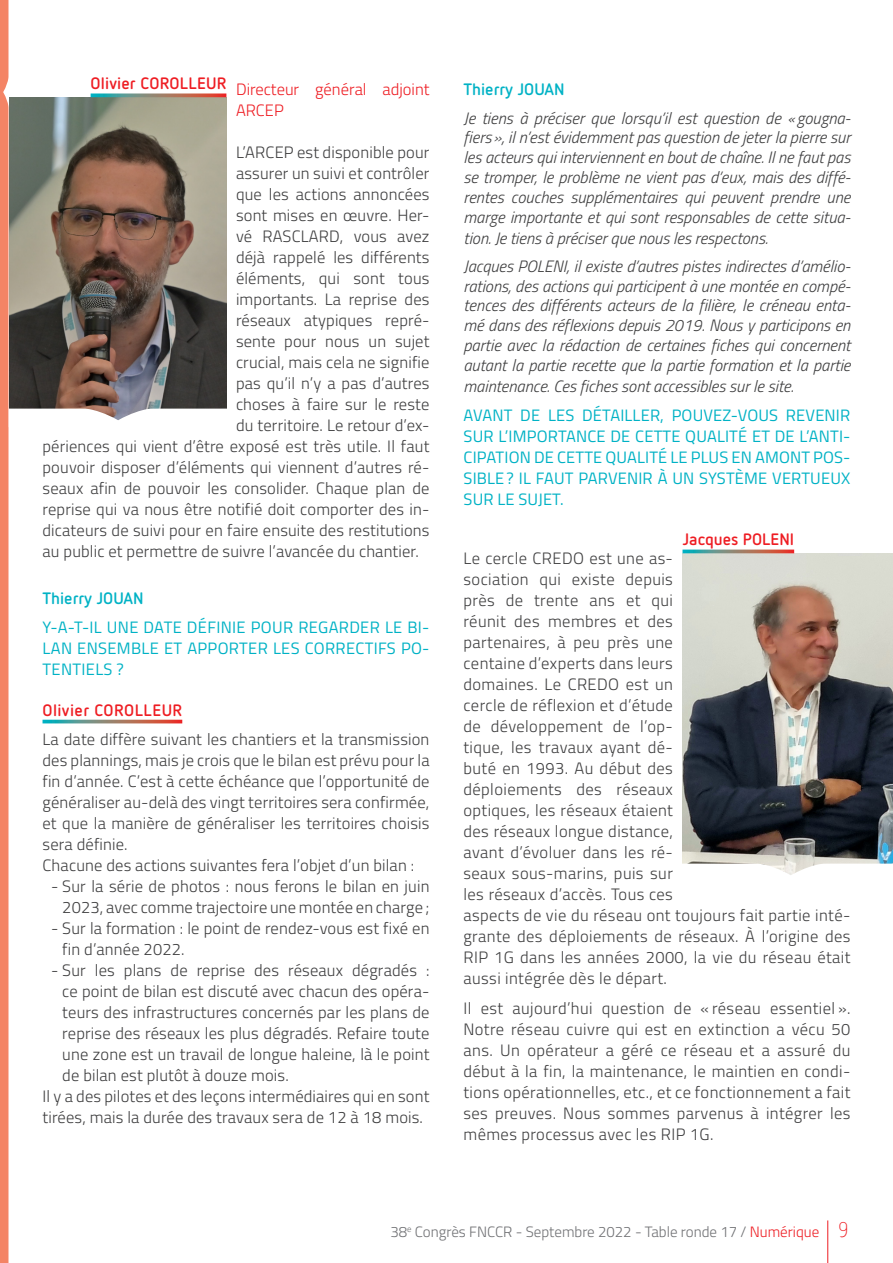
<style>
.page{position:relative;width:893px;height:1263px;background:#fff}
.page>*{position:absolute;margin:0;border:0;box-sizing:border-box;transform-origin:0 0}
.t1{font:300 16.5px/21px "Titillium Web";letter-spacing:.01em;color:#3e3e3f;text-align:justify}
.t2{font:italic 300 16.5px/20px "Titillium Web";color:#3e3e3f;text-align:justify}
.t3{font:16.5px/21px "Titillium Web";letter-spacing:.01em;color:#00b2c5;text-align:justify}
.t4{font:700 16.5px "Netto OT";letter-spacing:.01em;color:#ee1d23}
.t5{font:300 16.5px/21px "Titillium Web";color:#ee1d23}
.t6{font:700 16.5px "Netto OT";color:#00b2c5}
.t7{font:300 15px "Titillium Web";color:#6f7073}
.s1{color:#ee1d23}
.s2{font-family:"Netto OT";font-size:21px;color:#ee1d23}
</style>
<div class="page">
<hr style="left:827px;top:1220px;width:1px;height:43px;background:#ee1d23">
<svg style="left:0;top:0;width:227px;height:1263px"></svg>
<svg style="left:91px;top:93px;width:135px;height:4px"></svg>
<img style="left:682px;top:553px;width:211px;height:311px">
<svg style="left:761px;top:864px;width:58px;height:11px"></svg>
<p class="t4" style="left:91px;top:73px;width:137px">Olivier COROLLEUR</p>
<p class="t5" style="left:236px;top:78px;width:195px">Directeur général adjoint<br>ARCEP</p>
<p class="t1" style="left:236px;top:141px;width:195px">L’ARCEP est disponible pour</p>
<p class="t1" style="left:236px;top:162px;width:195px">assurer un suivi et contrôler</p>
<p class="t1" style="left:236px;top:183px;width:195px">que les actions annoncées</p>
<p class="t1" style="left:236px;top:204px;width:195px">sont mises en œuvre. Her-</p>
<p class="t1" style="left:236px;top:225px;width:195px">vé RASCLARD, vous avez</p>
<p class="t1" style="left:236px;top:246px;width:195px">déjà rappelé les différents</p>
<p class="t1" style="left:236px;top:267px;width:195px">éléments, qui sont tous</p>
<p class="t1" style="left:236px;top:288px;width:195px">importants. La reprise des</p>
<p class="t1" style="left:236px;top:309px;width:195px">réseaux atypiques repré-</p>
<p class="t1" style="left:236px;top:330px;width:195px">sente pour nous un sujet</p>
<p class="t1" style="left:236px;top:351px;width:195px">crucial, mais cela ne signifie</p>
<p class="t1" style="left:236px;top:372px;width:195px">pas qu’il n’y a pas d’autres</p>
<p class="t1" style="left:236px;top:393px;width:195px">choses à faire sur le reste</p>
<p class="t1" style="left:236px;top:414px;width:195px">du territoire. Le retour d’ex-</p>
<p class="t1" style="left:43px;top:435px;width:388px">périences qui vient d’être exposé est très utile. Il faut</p>
<p class="t1" style="left:43px;top:456px;width:388px">pouvoir disposer d’éléments qui viennent d’autres ré-</p>
<p class="t1" style="left:43px;top:477px;width:388px">seaux afin de pouvoir les consolider. Chaque plan de</p>
<p class="t1" style="left:43px;top:498px;width:388px">reprise qui va nous être notifié doit comporter des in-</p>
<p class="t1" style="left:43px;top:519px;width:388px">dicateurs de suivi pour en faire ensuite des restitutions</p>
<p class="t1" style="left:43px;top:540px;width:378px">au public et permettre de suivre l’avancée du chantier.</p>
<p class="t6" style="left:43px;top:587px;width:103px">Thierry JOUAN</p>
<p class="t3" style="left:43px;top:616px;width:388px">Y-A-T-IL UNE DATE DÉFINIE POUR REGARDER LE BI-LAN ENSEMBLE ET APPORTER LES CORRECTIFS PO-TENTIELS ?</p>
<p class="t4" style="left:43px;top:699px;width:141px">Olivier COROLLEUR</p>
<p class="t1" style="left:43px;top:728px;width:389px">La date diffère suivant les chantiers et la transmission des plannings, mais je crois que le bilan est prévu pour la fin d’année. C’est à cette échéance que l’opportunité de généraliser au-delà des vingt territoires sera confirmée, et que la manière de généraliser les territoires choisis sera définie.</p>
<p class="t1" style="left:43px;top:854px;width:373px">Chacune des actions suivantes fera l’objet d’un bilan :</p>
<p class="t1" style="left:51px;top:875px;width:380px;text-align:right">- Sur la série de photos : nous ferons le bilan en juin<br>2023, avec comme trajectoire une montée en charge ;</p>
<p class="t1" style="left:62px;top:917px;width:369px;text-indent:-11px">- Sur la formation : le point de rendez-vous est fixé en fin d’année 2022.</p>
<p class="t1" style="left:62px;top:959px;width:369px;text-indent:-11px">- Sur les plans de reprise des réseaux dégradés : ce point de bilan est discuté avec chacun des opéra&shy;teurs des infrastructures concernés par les plans de reprise des réseaux les plus dégradés. Refaire toute une zone est un travail de longue haleine, là le point de bilan est plutôt à douze mois.</p>
<p class="t1" style="left:43px;top:1085px;width:388px">Il y a des pilotes et des leçons intermédiaires qui en sont tirées, mais la durée des travaux sera de 12 à 18 mois.</p>
<p class="t6" style="left:463px;top:79px;width:103px">Thierry JOUAN</p>
<p class="t2" style="left:463px;top:107px;width:389px">Je tiens à préciser que lorsqu’il est question de « gougna&shy;fiers », il n’est évidemment pas question de jeter la pierre sur les acteurs qui interviennent en bout de chaîne. Il ne faut pas se tromper, le problème ne vient pas d’eux, mais des diffé&shy;rentes couches supplémentaires qui peuvent prendre une marge importante et qui sont responsables de cette situa&shy;tion. Je tiens à préciser que nous les respectons.</p>
<p class="t2" style="left:463px;top:255px;width:389px">Jacques POLENI, il existe d’autres pistes indirectes d’amélio&shy;rations, des actions qui participent à une montée en compé&shy;tences des différents acteurs de la filière, le créneau enta&shy;mé dans des réflexions depuis 2019. Nous y participons en partie avec la rédaction de certaines fiches qui concernent autant la partie recette que la partie formation et la partie maintenance. Ces fiches sont accessibles sur le site.</p>
<p class="t3" style="left:464px;top:404px;width:388px">AVANT DE LES DÉTAILLER, POUVEZ-VOUS REVENIR SUR L’IMPORTANCE DE CETTE QUALITÉ ET DE L’ANTI-CIPATION DE CETTE QUALITÉ LE PLUS EN AMONT POS-SIBLE? IL FAUT PARVENIR À UN SYSTÈME VERTUEUX SUR LE SUJET.</p>
<p class="t4" style="left:682px;top:529px;width:113px">Jacques POLENI</p>
<p class="t1" style="left:463px;top:547px;width:388px;text-align:left">Le cercle CREDO est une as-<br>sociation qui existe depuis<br>près de trente ans et qui<br>réunit des membres et des<br>partenaires, à peu près une<br>centaine d’experts dans leurs<br>domaines. Le CREDO est un<br>cercle de réflexion et d’étude<br>de développement de l’op-<br>tique, les travaux ayant dé-<br>buté en 1993. Au début des<br>déploiements des réseaux<br>optiques, les réseaux étaient<br>des réseaux longue distance,<br>avant d’évoluer dans les ré-<br>seaux sous-marins, puis sur<br>les réseaux d’accès. Tous ces<br>aspects de vie du réseau ont toujours fait partie inté&shy;grante des déploiements de réseaux. À l’origine des<br>RIP 1G dans les années 2000, la vie du réseau était aussi intégrée dès le départ.</p>
<p class="t1" style="left:463px;top:997px;width:388px">Il est aujourd’hui question de « réseau essentiel ».<br>Notre réseau cuivre qui est en extinction a vécu 50 ans. Un opérateur a géré ce réseau et a assuré du début à la fin, la maintenance, le maintien en condi&shy;tions opérationnelles, etc., et ce fonctionnement a fait ses preuves. Nous sommes parvenus à intégrer les mêmes processus avec les RIP 1G.</p>
<p class="t7" style="left:390px;top:1221px;width:460px">38<sup>e</sup> Congrès FNCCR - Septembre 2022 - Table ronde 17 / <span class="s1">Numérique</span> <span class="s2">9</span></p>
</div>
